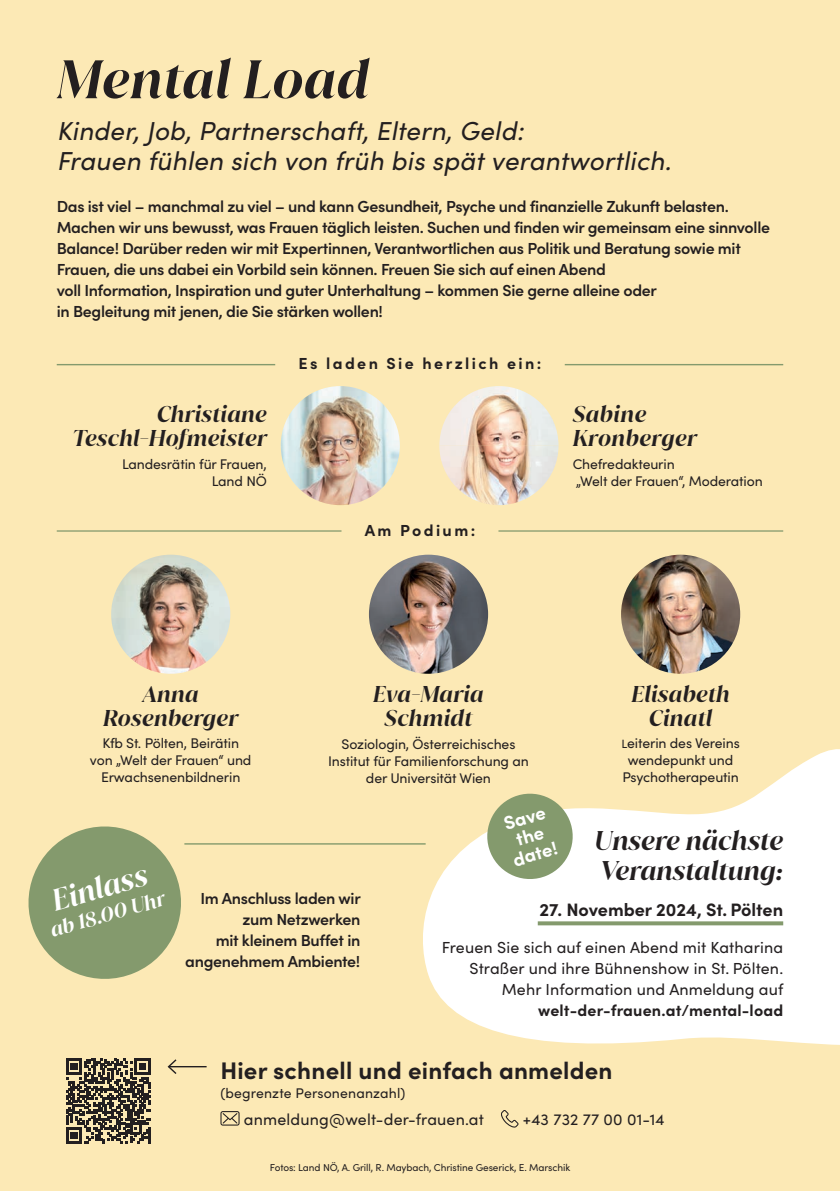
<style>
.page{position:relative;width:840px;height:1191px;background:#fff}
.page>*{position:absolute;margin:0;border:0;box-sizing:border-box;transform-origin:0 0}
.t1{font:italic 600 52px "Juana";letter-spacing:.01em;color:#231f20}
.t2{font:italic 600 29px "Juana";color:#fff}
.t3{font:italic 26px/30px "Sofia Pro";letter-spacing:.01em;color:#231f20}
.t4{font:italic 600 26px/30px "Juana";color:#231f20}
.t5{font:700 24px "Sofia Pro";letter-spacing:.01em;color:#231f20}
.t6{font:italic 600 22px/24px "Juana";letter-spacing:.01em;color:#231f20;text-align:center}
.t7{font:italic 600 19.8px "Juana";color:#fff}
.t8{font:700 18.8px/18.8px "Sofia Pro";color:#fff;text-align:center}
.t9{font:700 18px "Sofia Pro";color:#231f20}
.t10{font:600 16px/21px "Sofia Pro";letter-spacing:-.02em;color:#231f20}
.t11{font:16px/21px "Sofia Pro";letter-spacing:.01em;color:#231f20;text-align:right}
.t12{font:700 16px "Sofia Pro";letter-spacing:.145em;color:#231f20}
.t13{font:700 16px "Sofia Pro";letter-spacing:.01em;color:#231f20}
.t14{font:14px/16.8px "Sofia Pro";letter-spacing:-.01em;color:#231f20;text-align:center}
.t15{font:14px "Sofia Pro";letter-spacing:.01em;color:#231f20}
.t16{font:10px "Sofia Pro";letter-spacing:-.01em;color:#231f20}
.s1{font-size:12px}
</style>
<div class="page">
<div style="left:0;top:0;width:839px;height:1191px;background:#fce9b5"></div>
<svg style="left:414px;top:749px;width:425px;height:296px;fill:#fff"></svg>
<hr style="left:498px;top:530px;width:284px;height:1px;background:#849a6d">
<hr style="left:57px;top:530px;width:284px;height:1px;background:#849a6d">
<img style="left:439px;top:386px;width:119px;height:119px">
<img style="left:280px;top:386px;width:119px;height:119px;border-radius:60px">
<img style="left:111px;top:554px;width:119px;height:120px;border-radius:60px">
<img style="left:620px;top:554px;width:119px;height:120px;border-radius:60px">
<img style="left:369px;top:554px;width:119px;height:120px;border-radius:60px">
<hr style="left:184px;top:843px;width:241px;height:1px;background:#849a6d">
<hr style="left:564px;top:364px;width:218px;height:1px;background:#849a6d">
<hr style="left:57px;top:364px;width:218px;height:1px;background:#849a6d">
<svg style="left:66px;top:1058px;width:84px;height:85px"></svg>
<svg style="left:28px;top:826px;width:163px;height:153px"></svg>
<svg style="left:481px;top:788px;width:97px;height:97px"></svg>
<hr style="left:168px;top:1066px;width:38px;height:1px;background:#231f20">
<svg style="left:167px;top:1059px;width:11px;height:15px"></svg>
<svg style="left:220px;top:1111px;width:19px;height:14px"></svg>
<svg style="left:501px;top:1110px;width:17px;height:17px"></svg>
<svg style="left:537px;top:921px;width:245px;height:4px"></svg>
<h1 class="t1" style="left:57px;top:45px;width:314px">Mental Load</h1>
<h3 class="t3" style="left:57px;top:114px;width:615px">Kinder, Job, Partnerschaft, Eltern, Geld:<br>Frauen fühlen sich von früh bis spät verantwortlich.</h3>
<p class="t10" style="left:57px;top:194px;width:714px">Das ist viel – manchmal zu viel – und kann Gesundheit, Psyche und finanzielle Zukunft belasten.<br>Machen wir uns bewusst, was Frauen täglich leisten. Suchen und finden wir gemeinsam eine sinnvolle Balance! Darüber reden wir mit Expertinnen, Verantwortlichen aus Politik und Beratung sowie mit Frauen, die uns dabei ein Vorbild sein können. Freuen Sie sich auf einen Abend<br>voll Information, Inspiration und guter Unterhaltung – kommen Sie gerne alleine oder<br>in Begleitung mit jenen, die Sie stärken wollen!</p>
<h3 class="t6" style="left:72px;top:402px;width:196px;text-align:right">Christiane<br>Teschl-Hofmeister</h3>
<p class="t14" style="left:122px;top:455px;width:146px;text-align:right">Landesrätin für Frauen,<br>Land NÖ</p>
<p class="t12" style="left:298px;top:351px;width:244px">Es laden Sie herzlich ein:</p>
<p class="t12" style="left:364px;top:518px;width:112px">Am Podium:</p>
<h3 class="t6" style="left:572px;top:402px;width:126px;text-align:left">Sabine<br>Kronberger</h3>
<p class="t14" style="left:572px;top:455px;width:191px;text-align:left">Chefredakteurin<br>„Welt der Frauen“, Moderation</p>
<h3 class="t6" style="left:103px;top:681px;width:136px">Anna<br>Rosenberger</h3>
<p class="t14" style="left:90px;top:734px;width:163px">Kfb St. Pölten, Beirätin von „Welt der Frauen“ und<br>Erwachsenenbildnerin</p>
<h3 class="t6" style="left:373px;top:682px;width:112px">Eva-Maria<br>Schmidt</h3>
<p class="t14" style="left:328px;top:735px;width:202px">Soziologin, Österreichisches<br>Institut für Familienforschung an der Universität Wien</p>
<h3 class="t6" style="left:631px;top:681px;width:100px">Elisabeth<br>Cinatl</h3>
<p class="t14" style="left:621px;top:734px;width:120px"><span class="s1">L</span>eiterin des Vereins wendepunkt und<br>Psychotherapeutin</p>
<h2 class="t2" style="left:47px;top:883px;width:100px;rotate:-16deg">Einlass</h2>
<p class="t7" style="left:47px;top:918px;width:120px;rotate:-16deg">ab 18.00 Uhr</p>
<p class="t10" style="left:185px;top:886px;width:177px;text-align:right">Im Anschluss laden wir zum Netzwerken<br>mit kleinem Buffet in angenehmem Ambiente!</p>
<p class="t8" style="left:499px;top:813px;width:47px;rotate:-16deg">Save the date!</p>
<h3 class="t4" style="left:594px;top:825px;width:190px">Unsere nächste<br>Veranstaltung:</h3>
<p class="t9" style="left:539px;top:895px;width:245px">27. November 2024, St. Pölten</p>
<p class="t11" style="left:441px;top:935px;width:343px">Freuen Sie sich auf einen Abend mit Katharina<br>Straßer und ihre Bühnenshow in St. Pölten.<br>Mehr Information und Anmeldung auf</p>
<p class="t13" style="left:538px;top:997px;width:246px">welt-der-frauen.at/mental-load</p>
<h3 class="t5" style="left:220px;top:1051px;width:393px">Hier schnell und einfach anmelden</h3>
<p class="t15" style="left:220px;top:1082px;width:186px">(begrenzte Personenanzahl)</p>
<p class="t11" style="left:244px;top:1107px;width:241px">anmeldung@welt-der-frauen.at</p>
<p class="t11" style="left:522px;top:1107px;width:143px">+43 732 77 00 01-14</p>
<p class="t16" style="left:270px;top:1160px;width:301px">Fotos: Land NÖ, A. Grill, R. Maybach, Christine Geserick, E. Marschik</p>
</div>
